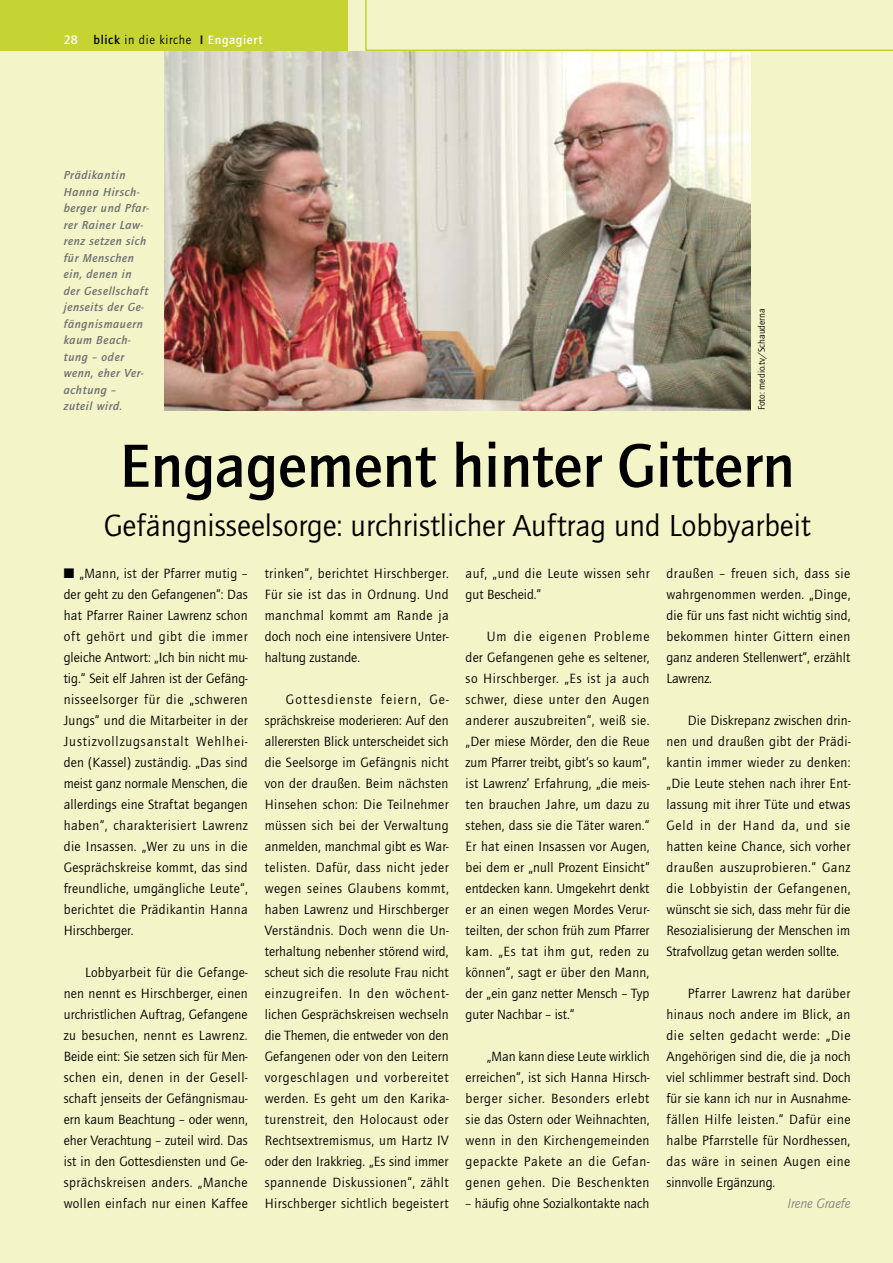
<style>
.page{position:relative;width:893px;height:1263px;background:#f3f4c7}
.page>*{position:absolute;margin:0;border:0;box-sizing:border-box;transform-origin:0 0}
.t1{font:700 63px "Quay Itc T";color:#000}
.t2{font:31.5px "Quay Itc T";color:#000}
.t3{font:13.8px/21px "Quay Itc T";letter-spacing:.02em;color:#000;text-align:justify}
.t4{font:13.8px "Quay Itc T";color:#000}
.t5{font:italic 13.8px "Quay Itc T";color:#868889}
.t6{font:12.75px "Quay Itc T";letter-spacing:.05em;color:#000}
.t7{font:700 12.75px "Quay Itc T";color:#fff}
.t8{font:italic 700 12px/16.5px "Quay Itc T";letter-spacing:.05em;color:#6e7071}
.t9{font:9.75px "Quay Itc T";color:#000}
.s1{font-weight:700}
.s2{font-weight:700;color:#fff}
</style>
<div class="page">
<div style="left:0;top:0;width:348px;height:51px;background:#c5d333"></div>
<div style="left:365px;top:0;width:528px;height:51px;background:#f3f4c7"></div>
<img style="left:164px;top:51px;width:586px;height:359px">
<p class="t7" style="left:64px;top:32px;width:8px">28</p>
<p class="t6" style="left:94px;top:32px;width:171px"><span class="s1">blick</span> in die kirche <span class="s1">I</span> <span class="s2">Engagiert</span></p>
<p class="t8" style="left:64px;top:167px;width:87px">Prädikantin<br>Hanna Hirsch&shy;berger und Pfar&shy;rer Rainer Law&shy;renz setzen sich für Menschen ein, denen in der Gesellschaft jenseits der Ge&shy;fängnismauern kaum Beach-- tung – oder wenn, eher Ver&shy;achtung –<br>zuteil wird.</p>
<h1 class="t1" style="left:120px;top:429px;width:677px">Engagement hinter Gittern</h1>
<h2 class="t2" style="left:104px;top:507px;width:708px">Gefängnisseelsorge: urchristlicher Auftrag und Lobbyarbeit</h2>
<p class="t3" style="left:265px;top:563px;width:186px">trinken“, berichtet Hirschberger.<br>Für sie ist das in Ordnung. Und manchmal kommt am Rande ja doch noch eine intensivere Unter&shy;haltung zustande.</p>
<p class="t3" style="left:265px;top:689px;width:186px;text-indent:21px">Gottesdienste feiern, Ge&shy;sprächskreise moderieren: Auf den allerersten Blick unterscheidet sich die Seelsorge im Gefängnis nicht von der draußen. Beim nächsten Hinsehen schon: Die Teilnehmer müssen sich bei der Verwaltung anmelden, manchmal gibt es War&shy;telisten. Dafür, dass nicht jeder wegen seines Glaubens kommt, haben Lawrenz und Hirschberger Verständnis. Doch wenn die Un&shy;terhaltung nebenher störend wird, scheut sich die resolute Frau nicht einzugreifen. In den wöchent&shy;lichen Gesprächskreisen wechseln die Themen, die entweder von den Gefangenen oder von den Leitern vorgeschlagen und vorbereitet werden. Es geht um den Karika&shy;turenstreit, den Holocaust oder Rechtsextremismus, um Hartz IV oder den Irakkrieg. „Es sind immer spannende Diskussionen“, zählt Hirschberger sichtlich begeistert</p>
<p class="t9" style="left:756px;top:410px;width:104px;rotate:-90deg">Foto: medio.tv/Schauderna</p>
<p class="t3" style="left:64px;top:563px;width:185px">■ „Mann, ist der Pfarrer mutig – der geht zu den Gefangenen“: Das hat Pfarrer Rainer Lawrenz schon oft gehört und gibt die immer gleiche Antwort: „Ich bin nicht mu&shy;tig.“ Seit elf Jahren ist der Gefäng&shy;nisseelsorger für die „schweren Jungs“ und die Mitarbeiter in der Justizvollzugsanstalt Wehlhei&shy;den (Kassel) zuständig. „Das sind meist ganz normale Menschen, die allerdings eine Straftat begangen haben“, charakterisiert Lawrenz die Insassen. „Wer zu uns in die Gesprächskreise kommt, das sind freundliche, umgängliche Leute“, berichtet die Prädikantin Hanna Hirschberger.</p>
<p class="t3" style="left:64px;top:962px;width:186px;text-indent:21px">Lobbyarbeit für die Gefange&shy;nen nennt es Hirschberger, einen urchristlichen Auftrag, Gefangene zu besuchen, nennt es Lawrenz.<br>Beide eint: Sie setzen sich für Men&shy;schen ein, denen in der Gesell&shy;schaft jenseits der Gefängnismau&shy;ern kaum Beachtung – oder wenn, eher Verachtung – zuteil wird. Das ist in den Gottesdiensten und Ge&shy;sprächskreisen anders. „Manche wollen einfach nur einen Kaffee</p>
<p class="t3" style="left:466px;top:563px;width:186px">auf, „und die Leute wissen sehr gut Bescheid.“</p>
<p class="t3" style="left:466px;top:626px;width:186px;text-indent:21px">Um die eigenen Probleme der Gefangenen gehe es seltener, so Hirschberger. „Es ist ja auch schwer, diese unter den Augen anderer auszubreiten“, weiß sie. „Der miese Mörder, den die Reue zum Pfarrer treibt, gibt‘s so kaum“, ist Lawrenz’ Erfahrung, „die meis&shy;ten brauchen Jahre, um dazu zu stehen, dass sie die Täter waren.“ Er hat einen Insassen vor Augen, bei dem er „null Prozent Einsicht“ entdecken kann. Umgekehrt denkt er an einen wegen Mordes Verur&shy;teilten, der schon früh zum Pfarrer kam. „Es tat ihm gut, reden zu können“, sagt er über den Mann, der „ein ganz netter Mensch – Typ guter Nachbar – ist.“</p>
<p class="t3" style="left:466px;top:1046px;width:186px;text-indent:21px">„Man kann diese Leute wirklich erreichen“, ist sich Hanna Hirsch&shy;berger sicher. Besonders erlebt sie das Ostern oder Weihnachten, wenn in den Kirchengemeinden gepackte Pakete an die Gefan&shy;genen gehen. Die Beschenkten</p>
<p class="t4" style="left:466px;top:1196px;width:185px">– häufig ohne Sozialkontakte nach</p>
<p class="t3" style="left:666px;top:563px;width:185px">draußen – freuen sich, dass sie wahrgenommen werden. „Dinge, die für uns fast nicht wichtig sind, bekommen hinter Gittern einen ganz anderen Stellenwert“, erzählt Lawrenz.</p>
<p class="t3" style="left:666px;top:710px;width:185px;text-align:left;text-indent:21px">Die Diskrepanz zwischen drin&shy;nen und draußen gibt der Prä--di&shy;kantin immer wieder zu denken: „Die Leute stehen nach ihrer Ent-- lassung mit ihrer Tüte und etwas<br>Geld in der Hand da, und sie hatten keine Chance, sich vorher draußen auszuprobieren.“ Ganz die Lobbyistin der Gefangenen, wünscht sie sich, dass mehr für die<br>Resozialisierung der Menschen im<br>Strafvollzug getan werden sollte.</p>
<p class="t3" style="left:666px;top:983px;width:186px;text-indent:21px">Pfarrer Lawrenz hat darüber hinaus noch andere im Blick, an die selten gedacht werde: „Die Angehörigen sind die, die ja noch viel schlimmer bestraft sind. Doch für sie kann ich nur in Ausnahme&shy;fällen Hilfe leisten.“ Dafür eine halbe Pfarrstelle für Nordhessen, das wäre in seinen Augen eine sinnvolle Ergänzung.</p>
<p class="t5" style="left:787px;top:1196px;width:65px">Irene Graefe</p>
</div>
